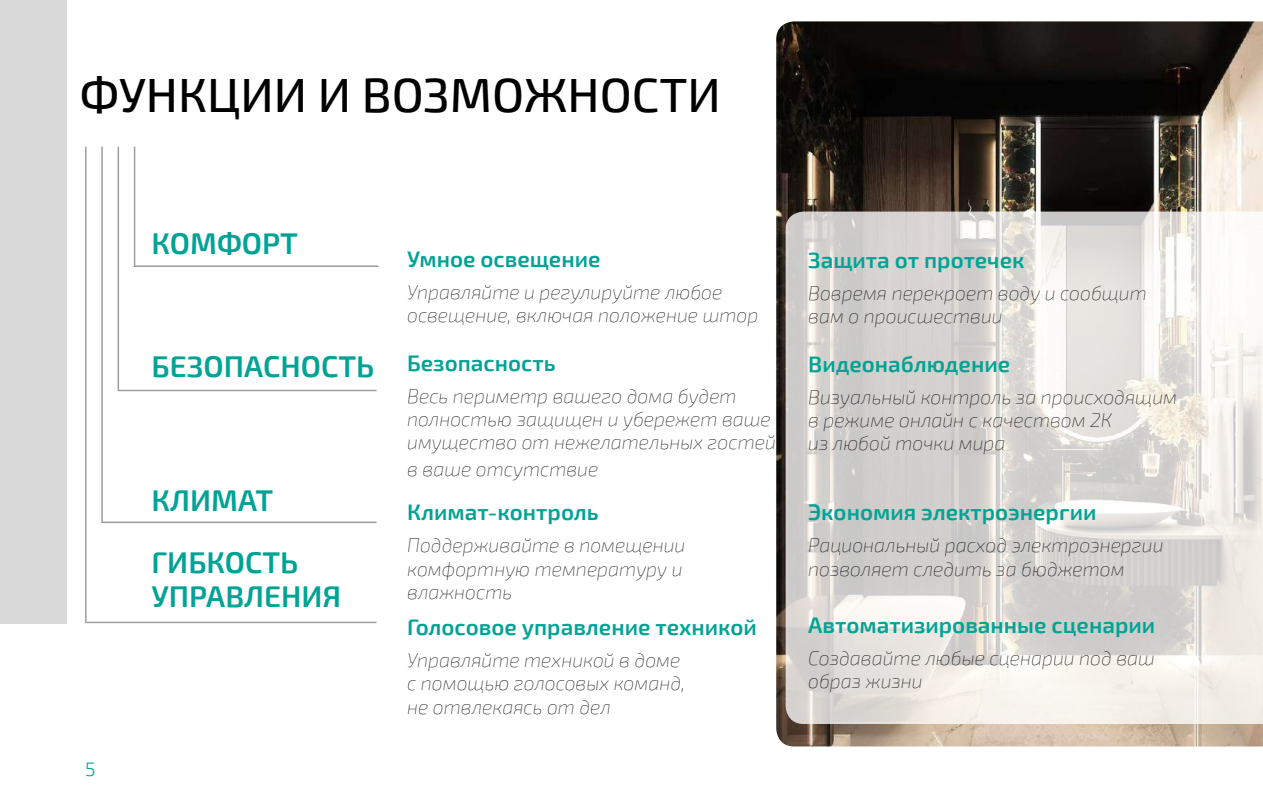
<style>
.page{position:relative;width:1263px;height:808px;background:#fff}
.page>*{position:absolute;margin:0;border:0;box-sizing:border-box;transform-origin:0 0}
.t1{font:500 48px "Exo 2";color:#000}
.t2{font:600 30px/61.8px "Exo 2";color:#00a395}
.t3{font:600 22.5px "Exo 2";color:#00a395}
.t4{font:italic 100 19.5px/23.4px "Exo 2";color:#000}
.t5{font:300 19.5px "Exo 2";color:#00a395}
</style>
<div class="page">
<img style="left:776px;top:21px;width:487px;height:725px">
<svg style="left:786px;top:212px;width:477px;height:512px"></svg>
<div style="left:0;top:0;width:66px;height:623px;background:#dadada"></div>
<hr style="left:134px;top:147px;width:1px;height:119px;background:#9d9d9c">
<hr style="left:119px;top:390px;width:258px;height:1px;background:#9d9d9c">
<hr style="left:102px;top:521px;width:275px;height:2px;background:#9d9d9c">
<hr style="left:87px;top:622px;width:290px;height:1px;background:#9d9d9c">
<hr style="left:134px;top:265px;width:244px;height:2px;background:#9d9d9c">
<hr style="left:118px;top:147px;width:1px;height:244px;background:#9d9d9c">
<hr style="left:101px;top:147px;width:2px;height:376px;background:#9d9d9c">
<hr style="left:85px;top:147px;width:2px;height:476px;background:#9d9d9c">
<h1 class="t1" style="left:80px;top:67px;width:642px">ФУНКЦИИ И ВОЗМОЖНОСТИ</h1>
<p class="t5" style="left:85px;top:757px;width:12px">5</p>
<h2 class="t2" style="left:152px;top:213px;width:148px">КОМФОРТ</h2>
<h2 class="t2" style="left:152px;top:336px;width:224px">БЕЗОПАСНОСТЬ</h2>
<h2 class="t2" style="left:152px;top:470px;width:148px">КЛИМАТ<br>ГИБКОСТЬ</h2>
<h2 class="t2" style="left:152px;top:567px;width:191px">УПРАВЛЕНИЯ</h2>
<p class="t3" style="left:407px;top:245px;width:195px">Умное освещение</p>
<p class="t4" style="left:407px;top:280px;width:353px">Управляйте и регулируйте любое освещение, включая положение штор</p>
<p class="t3" style="left:407px;top:349px;width:150px">Безопасность</p>
<p class="t4" style="left:407px;top:384px;width:370px">Весь периметр вашего дома будет полностью защищен и убережет ваше имущество от нежелательных гостей</p>
<p class="t4" style="left:407px;top:458px;width:193px">в ваше отсутствие</p>
<p class="t3" style="left:407px;top:499px;width:193px">Климат-контроль</p>
<p class="t4" style="left:407px;top:534px;width:280px">Поддерживайте в помещении комфортную температуру и влажность</p>
<p class="t3" style="left:407px;top:614px;width:351px">Голосовое управление техникой</p>
<p class="t4" style="left:407px;top:649px;width:280px">Управляйте техникой в доме с помощью голосовых команд, не отвлекаясь от дел</p>
<p class="t3" style="left:808px;top:246px;width:218px">Защита от протечек</p>
<p class="t4" style="left:808px;top:281px;width:340px">Вовремя перекроет воду и сообщит вам о происшествии</p>
<p class="t3" style="left:808px;top:350px;width:203px">Видеонаблюдение</p>
<p class="t4" style="left:808px;top:385px;width:370px">Визуальный контроль за происходящим в режиме онлайн с качеством 2К<br>из любой точки мира</p>
<p class="t3" style="left:808px;top:499px;width:290px">Экономия электроэнергии</p>
<p class="t4" style="left:808px;top:534px;width:357px">Рациональный расход электроэнергии позволяет следить за бюджетом</p>
<p class="t3" style="left:808px;top:612px;width:348px">Автоматизированные сценарии</p>
<p class="t4" style="left:808px;top:647px;width:348px">Создавайте любые сценарии под ваш образ жизни</p>
</div>
